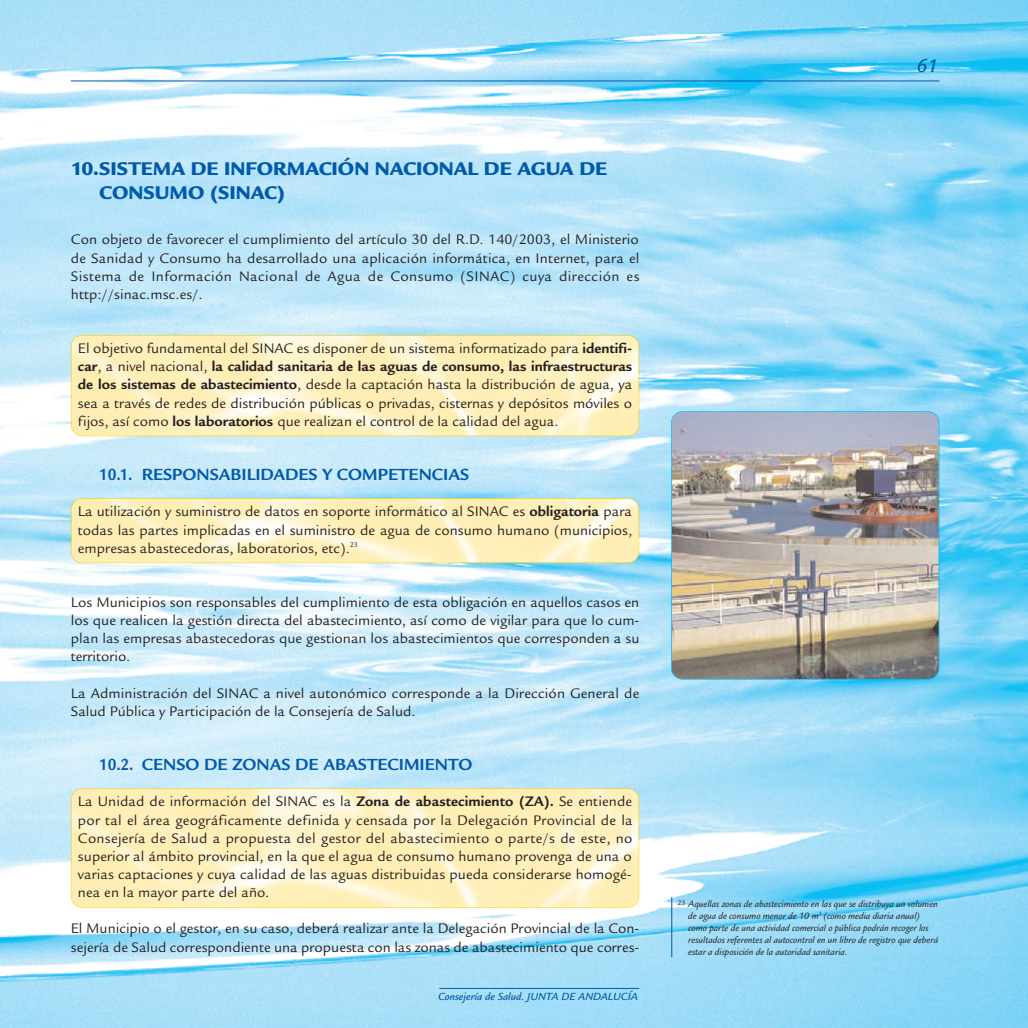
<style>
.page{position:relative;width:1028px;height:1028px;background:#fff}
.page>*{position:absolute;margin:0;border:0;box-sizing:border-box;transform-origin:0 0}
.t1{font:900 20px/24px "Legacy Sans";color:#015aaa}
.t2{font:italic 500 20px "Legacy Sans";color:#015aaa}
.t3{font:700 17.5px "Legacy Sans";color:#015aaa;scale:.9 1}
.t4{font:15px/18.1px "Legacy Sans";color:#231f20;text-align:justify}
.t5{font:italic 500 11.25px "Legacy Sans";color:#015aaa}
.t6{font:italic 10px/12px "Legacy Sans";color:#231f20}
.s1{font-weight:700}
</style>
<div class="page">
<img style="left:0;top:0;width:1028px;height:1028px">
<img style="left:71px;top:336px;width:567px;height:99px">
<div style="left:71px;top:335px;width:568px;height:101px;border:1px solid #fed304;border-radius:11px"></div>
<img style="left:71px;top:499px;width:567px;height:63px">
<div style="left:71px;top:498px;width:568px;height:65px;border:1px solid #fed304;border-radius:11px"></div>
<img style="left:71px;top:789px;width:567px;height:118px">
<div style="left:71px;top:788px;width:568px;height:119px;border:1px solid #fed304;border-radius:11px"></div>
<hr style="left:439px;top:988px;width:200px;height:1px;background:#015aaa">
<hr style="left:71px;top:80px;width:868px;height:1px;background:#015aaa">
<hr style="left:671px;top:897px;width:1px;height:60px;background:#015aaa">
<img style="left:671px;top:412px;width:267px;height:267px">
<div style="left:671px;top:411px;width:268px;height:268px;border:1px solid #00aeef;border-radius:11px"></div>
<h1 class="t1" style="left:99px;top:159px;width:509px;text-indent:-28px">10.SISTEMA DE INFORMACIÓN NACIONAL DE AGUA DE<br>CONSUMO (SINAC)</h1>
<p class="t4" style="left:71px;top:232px;width:570px">Con objeto de favorecer el cumplimiento del artículo 30 del R.D. 140/2003, el Ministerio de Sanidad y Consumo ha desarrollado una aplicación informática, en Internet, para el Sistema de Información Nacional de Agua de Consumo (SINAC) cuya dirección es http://sinac.msc.es/.</p>
<p class="t4" style="left:78px;top:341px;width:556px">El objetivo fundamental del SINAC es disponer de un sistema informatizado para <span class="s1">identifi&shy;car</span>, a nivel nacional, <span class="s1">la calidad sanitaria de las aguas de consumo, las infraestructuras de los sistemas de abastecimiento</span>, desde la captación hasta la distribución de agua, ya sea a través de redes de distribución públicas o privadas, cisternas y depósitos móviles o fijos, así como <span class="s1">los laboratorios</span> que realizan el control de la calidad del agua.</p>
<p class="t3" style="left:99px;top:468px;width:412px">10.1. RESPONSABILIDADES Y COMPETENCIAS</p>
<p class="t4" style="left:78px;top:504px;width:556px">La utilización y suministro de datos en soporte informático al SINAC es <span class="s1">obligatoria</span> para todas las partes implicadas en el suministro de agua de consumo humano (municipios, empresas abastecedoras, laboratorios, etc).<sup>23</sup></p>
<p class="t4" style="left:71px;top:594px;width:570px">Los Municipios son responsables del cumplimiento de esta obligación en aquellos casos en los que realicen la gestión directa del abastecimiento, así como de vigilar para que lo cum&shy;plan las empresas abastecedoras que gestionan los abastecimientos que corresponden a su territorio.</p>
<p class="t4" style="left:71px;top:685px;width:570px">La Administración del SINAC a nivel autonómico corresponde a la Dirección General de<br>Salud Pública y Participación de la Consejería de Salud.</p>
<p class="t3" style="left:99px;top:758px;width:416px">10.2. CENSO DE ZONAS DE ABASTECIMIENTO</p>
<p class="t4" style="left:78px;top:794px;width:556px">La Unidad de información del SINAC es la <span class="s1">Zona de abastecimiento (ZA).</span> Se entiende por tal el área geográficamente definida y censada por la Delegación Provincial de la Consejería de Salud a propuesta del gestor del abastecimiento o parte/s de este, no superior al ámbito provincial, en la que el agua de consumo humano provenga de una o varias captaciones y cuya calidad de las aguas distribuidas pueda considerarse homogé&shy;nea en la mayor parte del año.</p>
<p class="t4" style="left:71px;top:921px;width:570px">El Municipio o el gestor, en su caso, deberá realizar ante la Delegación Provincial de la Con&shy;sejería de Salud correspondiente una propuesta con las zonas de abastecimiento que corres-</p>
<p class="t5" style="left:438px;top:992px;width:201px">Consejería de Salud. JUNTA DE ANDALUCÍA</p>
<h1 class="t2" style="left:916px;top:58px;width:23px">61</h1>
<p class="t6" style="left:688px;top:898px;width:251px;text-indent:-11px"><sup>23</sup> Aquellas zonas de abastecimiento en las que se distribuya un volumen de agua de consumo menor de 10 m<sup>3</sup> (como media diaria anual) como parte de una actividad comercial o pública podrán recoger los resultados referentes al autocontrol en un libro de registro que deberá estar a disposición de la autoridad sanitaria.</p>
</div>
